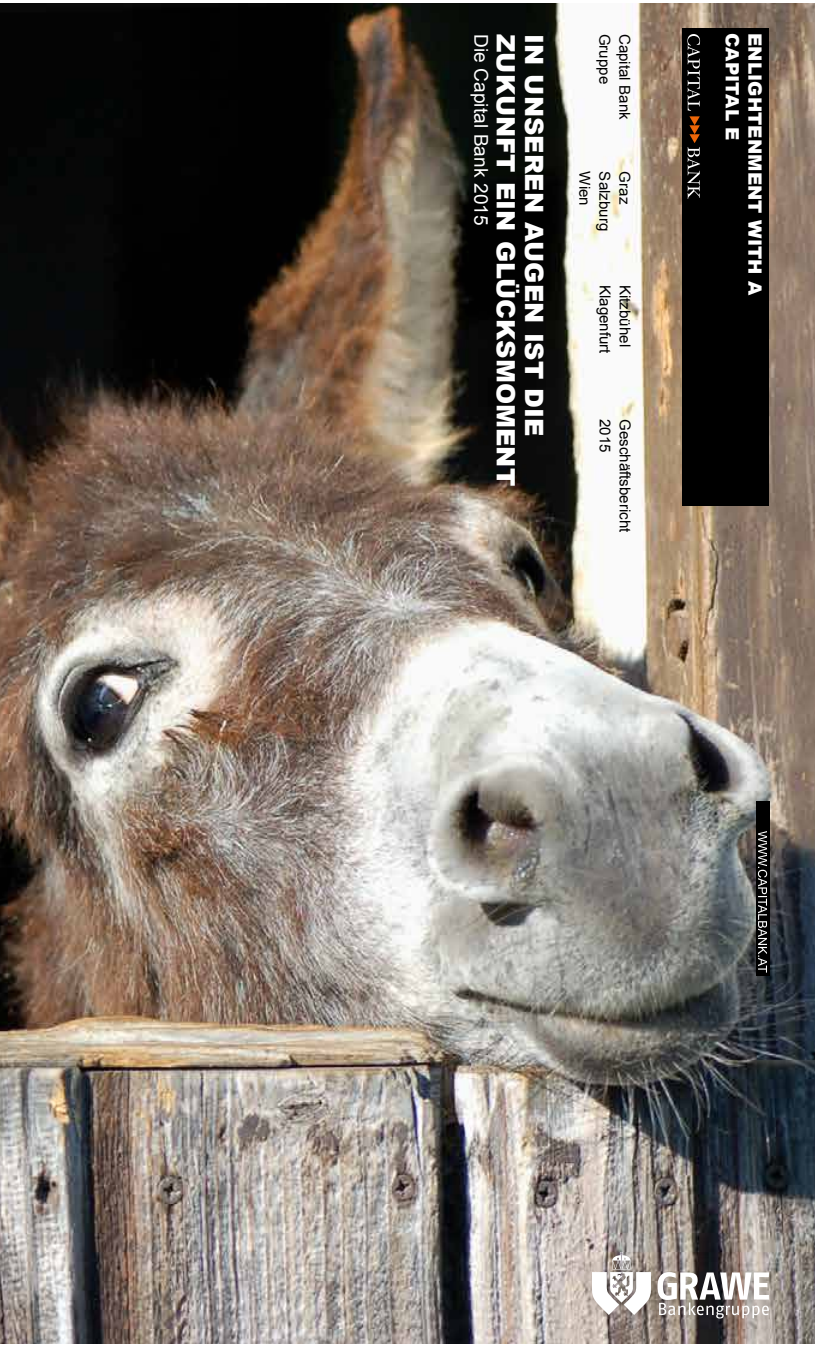
<style>
.page{position:relative;width:815px;height:1347px;background:#fff}
.page>*{position:absolute;margin:0;border:0;box-sizing:border-box;transform-origin:0 0}
.t1{font:900 25.25px "Arial";color:#fff}
.t2{font:19px "Arial";color:#fff}
.t3{font:900 18.25px "Arial";letter-spacing:.005em;color:#fff}
.t4{font:15px "Arial";color:#000}
</style>
<div class="page">
<img style="left:0;top:4px;width:815px;height:1339px">
<div style="left:682px;top:28px;width:87px;height:478px;background:#000"></div>
<svg style="left:687px;top:34px;width:13px;height:165px"></svg>
<div style="left:756px;top:801px;width:13px;height:174px;background:#000"></div>
<svg style="left:758px;top:831px;width:9px;height:141px"></svg>
<div style="left:573px;top:1235px;width:215px;height:101px;background:#000;opacity:.25"></div>
<svg style="left:657px;top:1272px;width:112px;height:46px"></svg>
<svg style="left:592px;top:1252px;width:59px;height:62px"></svg>
<p class="t2" style="left:494px;top:34px;width:193px;rotate:90deg">Die Capital Bank 2015</p>
<h1 class="t1" style="left:524px;top:34px;width:453px;rotate:90deg">ZUKUNFT EIN GLÜCKSMOMENT</h1>
<h1 class="t1" style="left:552px;top:34px;width:404px;rotate:90deg">IN UNSEREN AUGEN IST DIE</h1>
<p class="t4" style="left:615px;top:34px;width:52px;rotate:90deg">Gruppe</p>
<p class="t4" style="left:635px;top:34px;width:87px;rotate:90deg">Capital Bank</p>
<p class="t3" style="left:745px;top:33px;width:109px;rotate:90deg">CAPITAL E</p>
<p class="t3" style="left:768px;top:33px;width:264px;rotate:90deg">ENLIGHTENMENT WITH A</p>
<p class="t4" style="left:595px;top:171px;width:36px;rotate:90deg">Wien</p>
<p class="t4" style="left:615px;top:171px;width:61px;rotate:90deg">Salzburg</p>
<p class="t4" style="left:635px;top:171px;width:34px;rotate:90deg">Graz</p>
<p class="t4" style="left:615px;top:285px;width:70px;rotate:90deg">Klagenfurt</p>
<p class="t4" style="left:635px;top:285px;width:64px;rotate:90deg">Kitzbühel</p>
<p class="t4" style="left:615px;top:419px;width:35px;rotate:90deg">2015</p>
<p class="t4" style="left:635px;top:419px;width:115px;rotate:90deg">Geschäftsbericht</p>
</div>
